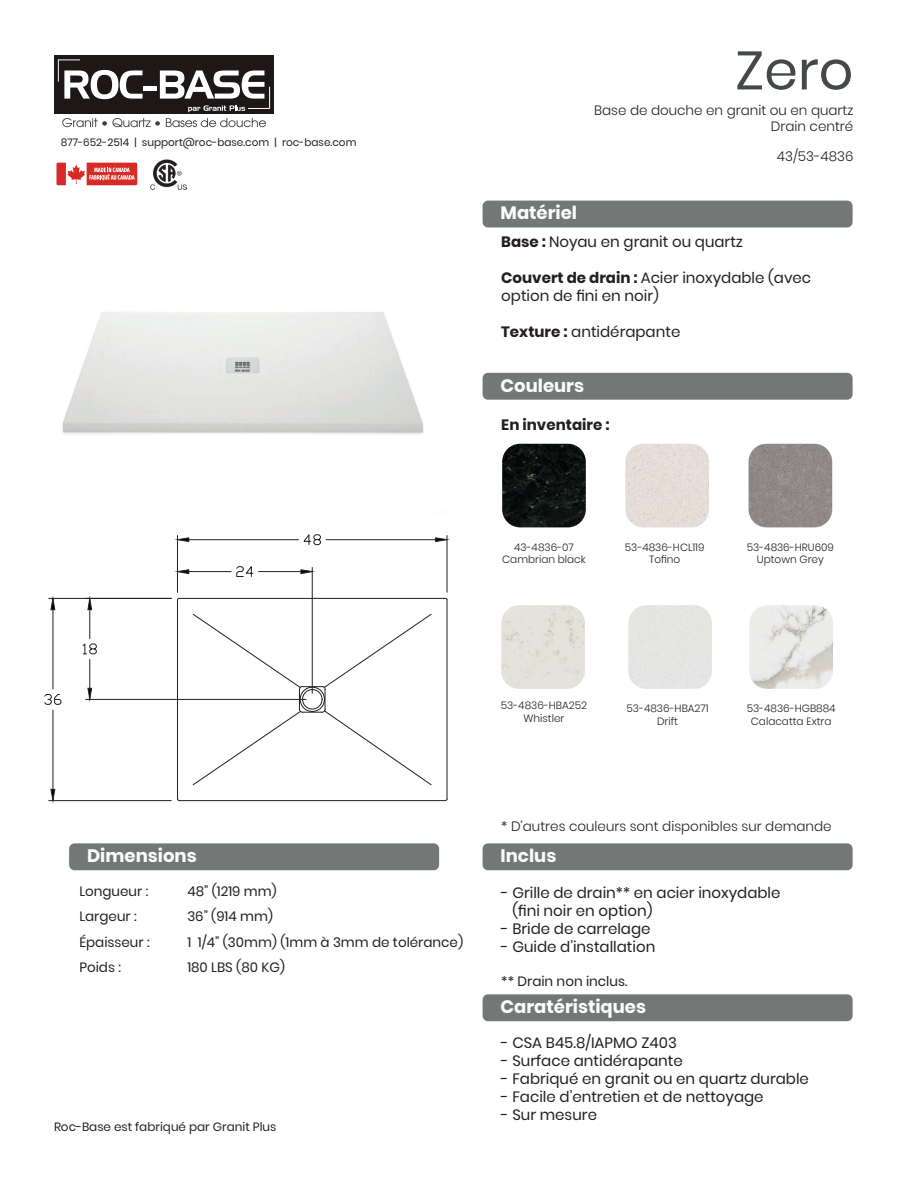
<style>
.page{position:relative;width:918px;height:1188px;background:#fff}
.page>*{position:absolute;margin:0;border:0;box-sizing:border-box;transform-origin:0 0}
.t1{font:54px "Poppins";color:#45484a}
.t2{font:700 18px "Poppins";color:#fbfdfb}
.t3{font:15px/18px "Poppins";color:#231f20}
.t4{font:700 15px "Poppins";color:#231f20}
.t5{font:13.5px "Poppins";color:#231f20}
.t6{font:300 13.5px/16.2px "Poppins";color:#231f20;text-align:right}
.t7{font:12px "Poppins";color:#231f20}
.t8{font:300 10.5px/12.6px "Poppins";color:#231f20;text-align:center}
.t9{font:10.5px "Poppins";color:#231f20}
.s1{font-weight:700}
</style>
<div class="page">
<div style="left:54px;top:55px;width:219px;height:59px;background:#1e1718"></div>
<hr style="left:144px;top:86px;width:13px;height:4px;background:#fff">
<svg style="left:58px;top:59px;width:85px;height:40px"></svg>
<svg style="left:62px;top:118px;width:98px;height:9px"></svg>
<svg style="left:166px;top:118px;width:100px;height:9px"></svg>
<svg style="left:160px;top:71px;width:110px;height:41px"></svg>
<img style="left:62px;top:312px;width:362px;height:123px">
<svg style="left:56px;top:163px;width:81px;height:22px"></svg>
<img style="left:150px;top:159px;width:36px;height:30px">
<div style="left:483px;top:201px;width:370px;height:26px;background:#737877;border-radius:5px"></div>
<div style="left:483px;top:373px;width:370px;height:27px;background:#737877;border-radius:5px"></div>
<div style="left:483px;top:843px;width:370px;height:27px;background:#737877;border-radius:5px"></div>
<div style="left:483px;top:994px;width:370px;height:27px;background:#737877;border-radius:5px"></div>
<hr style="left:447px;top:600px;width:1px;height:199px;background:#231f20">
<hr style="left:179px;top:598px;width:267px;height:1px;background:#231f20">
<hr style="left:179px;top:800px;width:267px;height:1px;background:#231f20">
<hr style="left:177px;top:600px;width:1px;height:199px;background:#231f20">
<hr style="left:177px;top:535px;width:1px;height:57px;background:#231f20">
<hr style="left:447px;top:535px;width:1px;height:57px;background:#231f20">
<hr style="left:189px;top:539px;width:109px;height:1px;background:#231f20">
<hr style="left:326px;top:539px;width:110px;height:1px;background:#231f20">
<svg style="left:178px;top:537px;width:12px;height:5px"></svg>
<svg style="left:435px;top:537px;width:13px;height:5px"></svg>
<svg style="left:303px;top:534px;width:18px;height:11px"></svg>
<hr style="left:49px;top:598px;width:122px;height:1px;background:#231f20">
<hr style="left:49px;top:800px;width:122px;height:1px;background:#231f20">
<hr style="left:53px;top:610px;width:1px;height:79px;background:#231f20">
<hr style="left:53px;top:710px;width:1px;height:79px;background:#231f20">
<svg style="left:50px;top:598px;width:6px;height:12px"></svg>
<svg style="left:50px;top:789px;width:6px;height:12px"></svg>
<svg style="left:44px;top:694px;width:18px;height:11px"></svg>
<hr style="left:312px;top:567px;width:1px;height:126px;background:#231f20">
<hr style="left:189px;top:571px;width:42px;height:1px;background:#231f20">
<hr style="left:259px;top:571px;width:42px;height:1px;background:#231f20">
<svg style="left:178px;top:569px;width:12px;height:6px"></svg>
<svg style="left:300px;top:569px;width:13px;height:5px"></svg>
<svg style="left:236px;top:566px;width:18px;height:11px"></svg>
<hr style="left:86px;top:699px;width:220px;height:1px;background:#231f20">
<svg style="left:82px;top:598px;width:15px;height:102px"></svg>
<svg style="left:192px;top:613px;width:240px;height:173px"></svg>
<div style="left:69px;top:843px;width:370px;height:27px;background:#737877;border-radius:5px"></div>
<img style="left:502px;top:444px;width:84px;height:83px">
<img style="left:625px;top:444px;width:84px;height:83px">
<div style="left:628px;top:605px;width:84px;height:84px;background:#e4e5e2"></div>
<img style="left:749px;top:444px;width:83px;height:83px">
<img style="left:749px;top:605px;width:84px;height:84px">
<img style="left:501px;top:605px;width:84px;height:84px">
<p class="t9" style="left:61px;top:136px;width:297px">877-652-2514 | support@roc-base.com | roc-base.com</p>
<h1 class="t1" style="left:735px;top:39px;width:120px">Zero</h1>
<p class="t6" style="left:594px;top:102px;width:261px">Base de douche en granit ou en quartz<br>Drain centré</p>
<p class="t6" style="left:777px;top:148px;width:78px">43/53-4836</p>
<p class="t2" style="left:501px;top:203px;width:78px">Matériel</p>
<p class="t3" style="left:501px;top:233px;width:243px"><span class="s1">Base :</span> Noyau en granit ou quartz</p>
<p class="t3" style="left:501px;top:269px;width:312px"><span class="s1">Couvert de drain :</span> Acier inoxydable (avec option de fini en noir)</p>
<p class="t3" style="left:501px;top:323px;width:181px"><span class="s1">Texture :</span> antidérapante</p>
<p class="t2" style="left:501px;top:375px;width:85px">Couleurs</p>
<p class="t4" style="left:501px;top:416px;width:110px">En inventaire :</p>
<p class="t8" style="left:502px;top:541px;width:85px">43-4836-07<br>Cambrian black</p>
<p class="t8" style="left:625px;top:541px;width:81px">53-4836-HCL119<br>Tofino</p>
<p class="t8" style="left:747px;top:541px;width:89px">53-4836-HRU609<br>Uptown Grey</p>
<p class="t8" style="left:501px;top:699px;width:88px">53-4836-HBA252<br>Whistler</p>
<p class="t8" style="left:627px;top:702px;width:84px">53-4836-HBA271<br>Drift</p>
<p class="t8" style="left:747px;top:702px;width:90px">53-4836-HGB884<br>Calacatta Extra</p>
<p class="t2" style="left:87px;top:846px;width:111px">Dimensions</p>
<p class="t5" style="left:79px;top:883px;width:70px">Longueur :</p>
<p class="t5" style="left:187px;top:883px;width:91px">48” (1219 mm)</p>
<p class="t5" style="left:79px;top:909px;width:59px">Largeur :</p>
<p class="t5" style="left:187px;top:909px;width:87px">36” (914 mm)</p>
<p class="t5" style="left:79px;top:934px;width:72px">Épaisseur :</p>
<p class="t5" style="left:187px;top:934px;width:277px">1 1/4” (30mm) (1mm à 3mm de tolérance)</p>
<p class="t5" style="left:79px;top:960px;width:43px">Poids :</p>
<p class="t5" style="left:187px;top:960px;width:99px">180 LBS (80 KG)</p>
<p class="t7" style="left:54px;top:1120px;width:224px">Roc-Base est fabriqué par Granit Plus</p>
<p class="t6" style="left:501px;top:819px;width:332px">* D’autres couleurs sont disponibles sur demande</p>
<p class="t2" style="left:501px;top:846px;width:57px">Inclus</p>
<p class="t3" style="left:512px;top:883px;width:270px;text-indent:-11px">- Grille de drain** en acier inoxydable (fini noir en option)</p>
<p class="t3" style="left:501px;top:919px;width:151px">- Bride de carrelage</p>
<p class="t3" style="left:501px;top:937px;width:156px">- Guide d’installation</p>
<p class="t5" style="left:501px;top:973px;width:128px">** Drain non inclus.</p>
<p class="t2" style="left:501px;top:996px;width:147px">Caratéristiques</p>
<p class="t3" style="left:501px;top:1034px;width:177px">- CSA B45.8/IAPMO Z403</p>
<p class="t3" style="left:501px;top:1052px;width:183px">- Surface antidérapante</p>
<p class="t3" style="left:501px;top:1070px;width:309px">- Fabriqué en granit ou en quartz durable</p>
<p class="t3" style="left:501px;top:1088px;width:264px">- Facile d’entretien et de nettoyage</p>
<p class="t3" style="left:501px;top:1106px;width:97px">- Sur mesure</p>
</div>
